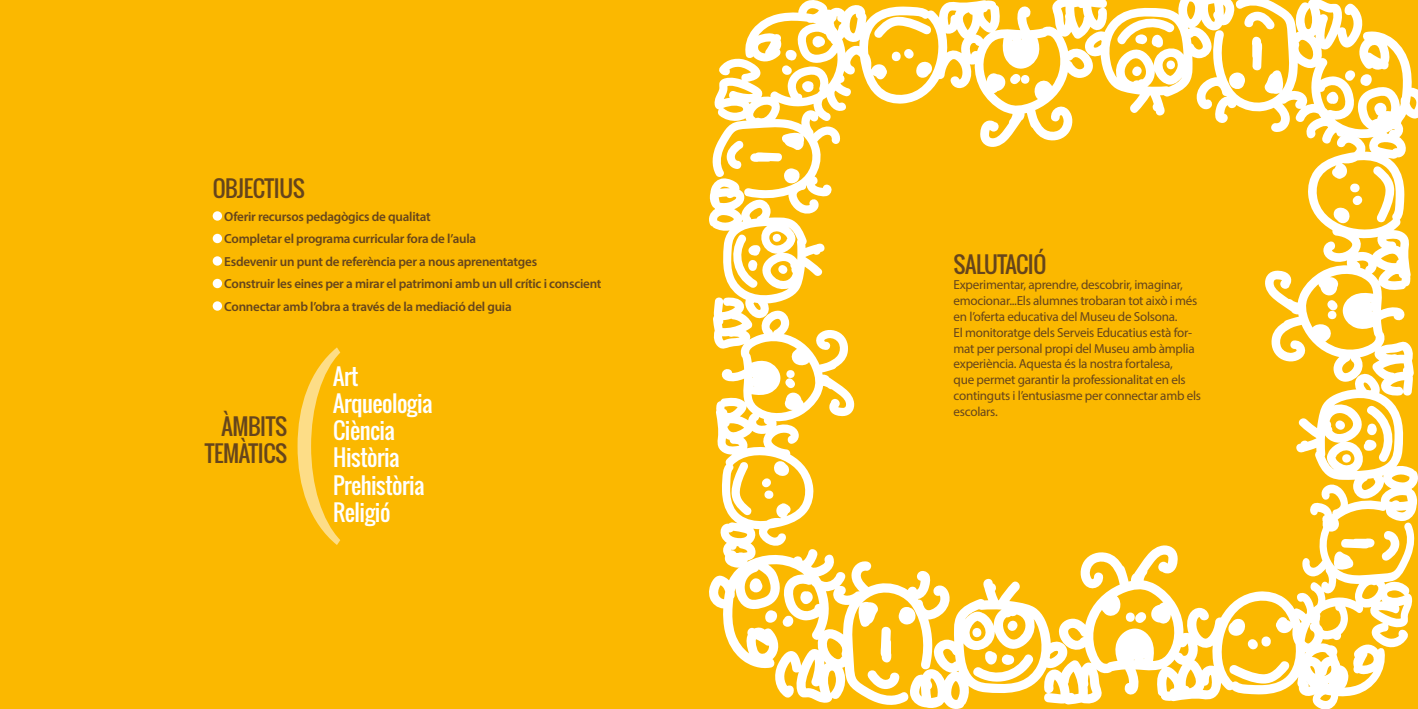
<style>
.page{position:relative;width:1418px;height:709px;background:#fff}
.page>*{position:absolute;margin:0;border:0;box-sizing:border-box;transform-origin:0 0}
.t1{font:22.5px/27px "Oswald";letter-spacing:-.02em;color:#fff}
.t2{font:22.5px/27px "Oswald";letter-spacing:-.02em;color:#66451c;text-align:right}
.t3{font:13.12px/15.8px "Myriad Pro";letter-spacing:-.02em;color:#66451c}
.t4{font:600 13.12px/22.5px "Myriad Pro";letter-spacing:-.02em;color:#66451c}
</style>
<div class="page">
<div style="left:0;top:0;width:1417px;height:709px;background:#fbb800"></div>
<div style="left:213px;top:211px;width:9px;height:10px;background:#fff;border-radius:50%"></div>
<div style="left:213px;top:234px;width:9px;height:9px;background:#fff;border-radius:50%"></div>
<div style="left:213px;top:256px;width:9px;height:10px;background:#fff;border-radius:50%"></div>
<div style="left:213px;top:279px;width:9px;height:9px;background:#fff;border-radius:50%"></div>
<div style="left:213px;top:301px;width:9px;height:10px;background:#fff;border-radius:50%"></div>
<svg style="left:1068px;top:545px;width:159px;height:159px"></svg>
<svg style="left:1124px;top:612px;width:22px;height:11px"></svg>
<svg style="left:1068px;top:0;width:16px;height:134px"></svg>
<svg style="left:1084px;top:0;width:333px;height:123px"></svg>
<svg style="left:709px;top:0;width:359px;height:709px"></svg>
<svg style="left:1263px;top:111px;width:150px;height:262px"></svg>
<svg style="left:1227px;top:373px;width:190px;height:336px"></svg>
<svg style="left:1327px;top:300px;width:10px;height:21px"></svg>
<svg style="left:1333px;top:183px;width:29px;height:41px"></svg>
<svg style="left:1372px;top:166px;width:22px;height:57px"></svg>
<svg style="left:297px;top:347px;width:43px;height:198px"></svg>
<h1 class="t2" style="left:213px;top:175px;width:94px">OBJECTIUS</h1>
<p class="t4" style="left:224px;top:205px;width:379px">Oferir recursos pedagògics de qualitat<br>Completar el programa curricular fora de l’aula<br>Esdevenir un punt de referència per a nous aprenentatges<br>Construir les eines per a mirar el patrimoni amb un ull crític i conscient Connectar amb l’obra a través de la mediació del guia</p>
<h1 class="t2" style="left:205px;top:413px;width:84px">ÀMBITS<br>TEMÀTICS</h1>
<h1 class="t1" style="left:333px;top:363px;width:101px">Art<br>Arqueologia<br>Ciència<br>Història<br>Prehistòria<br>Religió</h1>
<h1 class="t2" style="left:953px;top:250px;width:94px">SALUTACIÓ</h1>
<p class="t3" style="left:953px;top:277px;width:249px">Experimentar, aprendre, descobrir, imaginar, emocionar...Els alumnes trobaran tot això i més en l’oferta educativa del Museu de Solsona.<br>El monitoratge dels Serveis Educatius està for&shy;mat per personal propi del Museu amb àmplia experiència. Aquesta és la nostra fortalesa,<br>que permet garantir la professionalitat en els continguts i l’entusiasme per connectar amb els escolars.</p>
</div>
